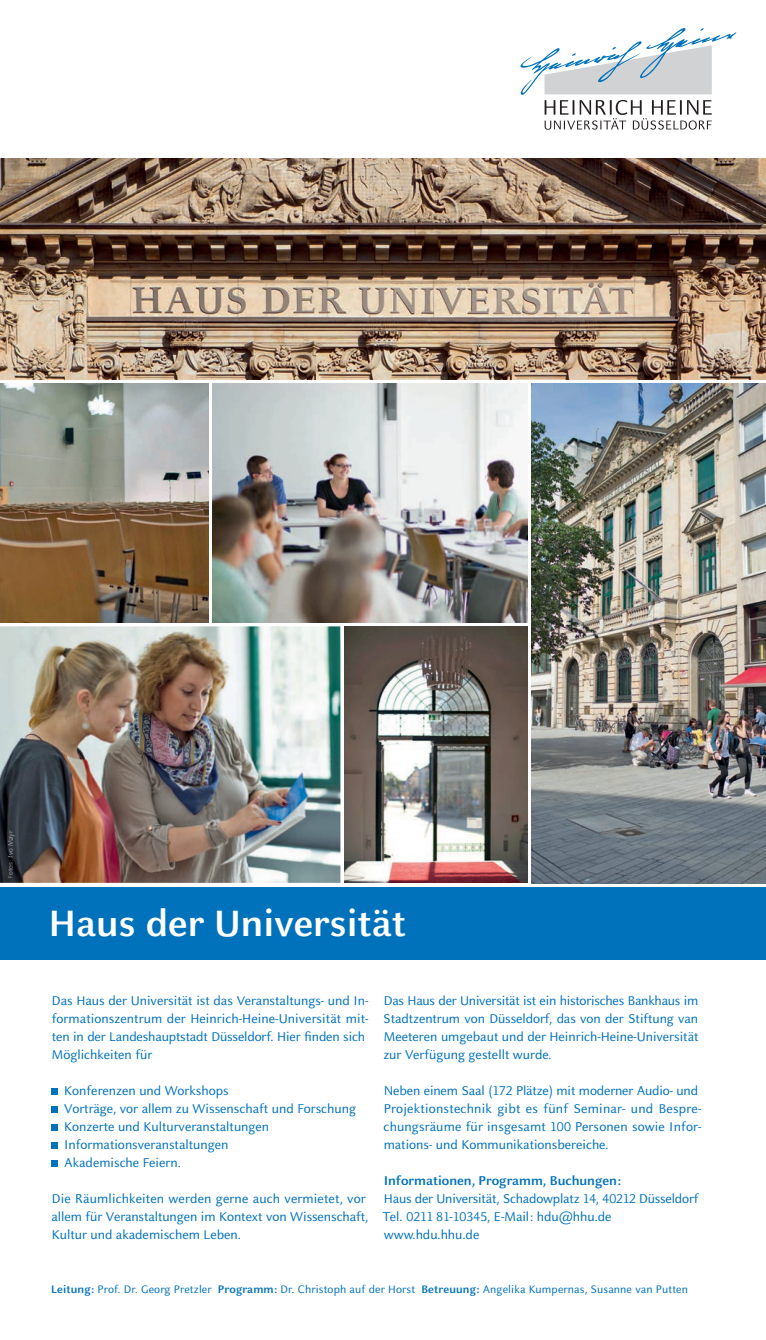
<style>
.page{position:relative;width:766px;height:1340px;background:#fff}
.page>*{position:absolute;margin:0;border:0;box-sizing:border-box;transform-origin:0 0}
.t1{font:700 40.5px "Celeste Sans Pro";color:#fff}
.t2{font:14.1px/18px "Celeste Sans Pro";color:#0072bc}
.t3{font:700 14.1px "Celeste Sans Pro";color:#0072bc}
.t4{font:12px "Celeste Sans Pro";letter-spacing:.01em;color:#0072bc}
.t5{font:7.5px "Celeste Sans Pro";letter-spacing:.01em;color:#adaeb3}
.t6{font:7.5px "Celeste Sans Pro";color:#a9abae}
.s1{color:#a4a4a9}
.s2{color:#9b9ba0}
.s3{font-weight:700}
</style>
<div class="page">
<img style="left:0;top:158px;width:765px;height:221px">
<img style="left:213px;top:383px;width:314px;height:239px">
<img style="left:0;top:383px;width:208px;height:239px">
<img style="left:0;top:626px;width:340px;height:256px">
<img style="left:344px;top:626px;width:183px;height:256px">
<img style="left:531px;top:383px;width:234px;height:500px">
<div style="left:0;top:887px;width:765px;height:72px;background:#0072bc"></div>
<svg style="left:520px;top:28px;width:216px;height:102px"></svg>
<svg style="left:51px;top:1088px;width:6px;height:6px"></svg>
<svg style="left:51px;top:1106px;width:6px;height:6px"></svg>
<svg style="left:51px;top:1124px;width:6px;height:6px"></svg>
<svg style="left:51px;top:1142px;width:6px;height:6px"></svg>
<svg style="left:51px;top:1160px;width:6px;height:6px"></svg>
<img style="left:8px;top:830px;width:7px;height:48px">
<p class="t5" style="left:8px;top:878px;width:50px;rotate:-90deg"><span class="s1">Foto</span><span class="s2">s: I</span> o Mayr</p>
<p class="t6" style="left:8px;top:855px;width:5px;rotate:-90deg">v</p>
<h1 class="t1" style="left:49px;top:908px;width:359px">Haus der Universität</h1>
<p class="t2" style="left:52px;top:992px;width:318px">Das Haus der Universität ist das Veranstaltungs- und In&shy;formationszentrum der Heinrich-Heine-Universität mit&shy;ten in der Landeshauptstadt Düsseldorf. Hier finden sich Möglichkeiten für</p>
<p class="t2" style="left:64px;top:1082px;width:293px">Konferenzen und Workshops<br>Vorträge, vor allem zu Wissenschaft und Forschung Konzerte und Kulturveranstaltungen Informationsveranstaltungen<br>Akademische Feiern.</p>
<p class="t2" style="left:52px;top:1190px;width:318px">Die Räumlichkeiten werden gerne auch vermietet, vor allem für Veranstaltungen im Kontext von Wissenschaft,<br>Kultur und akademischem Leben.</p>
<p class="t2" style="left:383px;top:992px;width:317px;text-align:justify">Das Haus der Universität ist ein historisches Bankhaus im Stadtzentrum von Düsseldorf, das von der Stiftung van Meeteren umgebaut und der Heinrich-Heine-Universität zur Verfügung gestellt wurde.</p>
<p class="t2" style="left:383px;top:1082px;width:319px">Neben einem Saal (172 Plätze) mit moderner Audio- und Projektionstechnik gibt es fünf Seminar- und Bespre&shy;chungsräume für insgesamt 100 Personen sowie Infor&shy;mations- und Kommunikationsbereiche.</p>
<p class="t3" style="left:383px;top:1174px;width:239px">Informationen, Programm, Buchungen:</p>
<p class="t2" style="left:382px;top:1190px;width:317px">Haus der Universität, Schadowplatz 14, 40212 Düsseldorf<br>Tel. 0211 81-10345, E-Mail: hdu@hhu.de www.hdu.hhu.de</p>
<p class="t4" style="left:51px;top:1284px;width:638px"><span class="s3">Leitung:</span> Prof. Dr. Georg Pretzler <span class="s3">Programm:</span> Dr. Christoph auf der Horst <span class="s3">Betreuung:</span> Angelika Kumpernas, Susanne van Putten</p>
</div>
